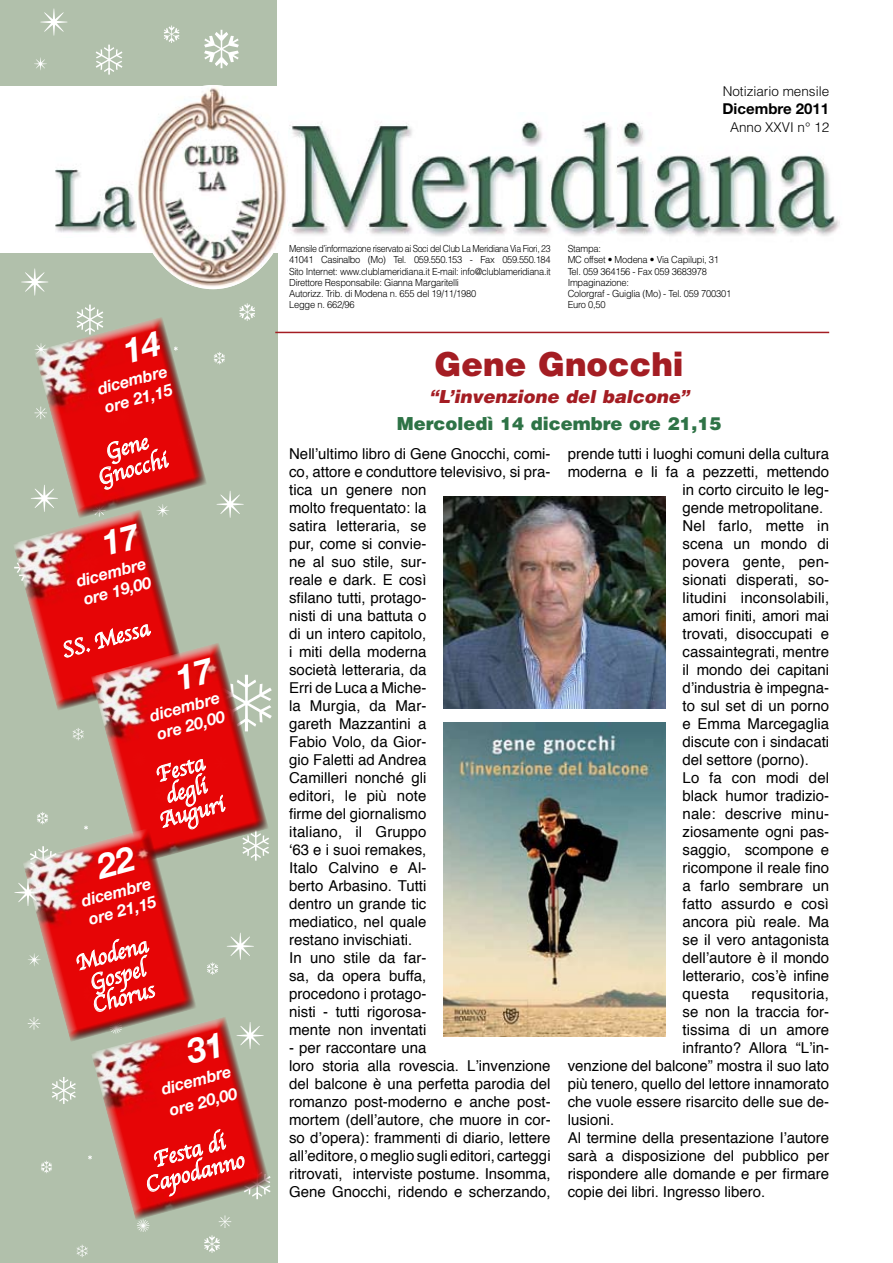
<style>
.page{position:relative;width:893px;height:1263px;background:#fff}
.page>*{position:absolute;margin:0;border:0;box-sizing:border-box;transform-origin:0 0}
.t1{font:900 33px "Helvetica";color:#a41d23}
.t2{font:22.5px/22.5px "Apple Chancery";color:#fff;text-align:center}
.t3{font:900 18px "Helvetica";color:#2e7346}
.t4{font:italic 900 18px "Helvetica";color:#a41d23}
.t5{font:italic 700 16.5px/19.5px "Helvetica Neue";color:#fff}
.t6{font:15px/18px "Helvetica";color:#000}
.t7{font:15px "Helvetica";letter-spacing:.02em;color:#000}
.t8{font:700 15px "Helvetica Neue";color:#000}
.t9{font:300 13.5px "Helvetica";color:#000}
.t10{font:300 9.75px/11.2px "Helvetica";letter-spacing:-.025em;color:#000;scale:.9 1}
.t11{font:300 9.75px/11.2px "Helvetica";letter-spacing:-.025em;color:#000;scale:.96 1}
</style>
<div class="page">
<div style="left:0;top:254px;width:277px;height:1009px;background:#b1c0ab"></div>
<div style="left:0;top:0;width:276px;height:85px;background:#b1c0ab"></div>
<hr style="left:275px;top:332px;width:554px;height:1px;background:#a41d23">
<img style="left:289px;top:122px;width:551px;height:115px">
<img style="left:55px;top:168px;width:79px;height:65px">
<img style="left:134px;top:85px;width:152px;height:204px">
<svg style="left:21px;top:268px;width:27px;height:28px"></svg>
<svg style="left:34px;top:57px;width:13px;height:13px"></svg>
<svg style="left:40px;top:9px;width:27px;height:27px"></svg>
<svg style="left:96px;top:45px;width:26px;height:30px"></svg>
<svg style="left:164px;top:26px;width:16px;height:17px"></svg>
<svg style="left:204px;top:30px;width:35px;height:38px"></svg>
<img style="left:443px;top:496px;width:223px;height:213px">
<img style="left:443px;top:723px;width:223px;height:314px">
<svg style="left:14px;top:303px;width:258px;height:954px"></svg>
<p class="t9" style="left:723px;top:82px;width:108px">Notiziario mensile</p>
<p class="t8" style="left:722px;top:99px;width:108px">Dicembre 2011</p>
<p class="t9" style="left:730px;top:118px;width:101px">Anno XXVI n° 12</p>
<p class="t5" style="left:95px;top:379px;width:73px;rotate:-15deg">dicembre ore 21,15</p>
<h2 class="t2" style="left:90px;top:445px;width:72px;rotate:-15deg">Gene<br>Gnocchi</h2>
<p class="t5" style="left:74px;top:572px;width:73px;rotate:-15deg">dicembre ore 19,00</p>
<h2 class="t2" style="left:59px;top:640px;width:91px;rotate:-15deg">SS. Messa</h2>
<p class="t5" style="left:147px;top:706px;width:73px;rotate:-15deg">dicembre ore 20,00</p>
<h2 class="t2" style="left:146px;top:766px;width:67px;rotate:-15deg">Festa degli<br>Auguri</h2>
<p class="t5" style="left:79px;top:891px;width:73px;rotate:-15deg">dicembre ore 21,15</p>
<h2 class="t2" style="left:73px;top:952px;width:75px;text-align:left;rotate:-15deg">Modena<br>Gospel<br>Chorus</h2>
<p class="t5" style="left:159px;top:1078px;width:73px;line-height:22.5px;rotate:-15deg">dicembre ore 20,00</p>
<h2 class="t2" style="left:137px;top:1153px;width:103px;rotate:-15deg">Festa di<br>Capodanno</h2>
<p class="t10" style="left:289px;top:243px;width:292px">Mensile d’informazione riservato ai Soci del Club La Meridiana Via Fiori, 23<br>41041 Casinalbo (Mo) Tel. 059.550.153 - Fax 059.550.184<br>Sito Internet: www.clublameridiana.it E-mail: info@clublameridiana.it Direttore Responsabile: Gianna Margaritelli<br>Autorizz. Trib. di Modena n. 655 del 19/11/1980<br>Legge n. 662/96</p>
<p class="t11" style="left:568px;top:243px;width:172px">Stampa:<br>MC offset • Modena • Via Capilupi, 31<br>Tel. 059 364156 - Fax 059 3683978<br>Impaginazione:<br>Colorgraf - Guiglia (Mo) - Tel. 059 700301<br>Euro 0,50</p>
<h1 class="t1" style="left:435px;top:342px;width:251px">Gene Gnocchi</h1>
<p class="t4" style="left:429px;top:384px;width:261px">“L’invenzione del balcone”</p>
<p class="t3" style="left:397px;top:411px;width:326px">Mercoledì 14 dicembre ore 21,15</p>
<p class="t6" style="left:289px;top:444px;width:263px">Nell’ultimo libro di Gene Gnocchi, comi&shy;co, attore e conduttore televisivo, si pra&shy;tica un genere non<br>molto frequentato: la<br>satira letteraria, se<br>pur, come si convie-<br>ne al suo stile, sur-<br>reale e dark. E così<br>sfilano tutti, protago-<br>nisti di una battuta o<br>di un intero capitolo,<br>i miti della moderna<br>società letteraria, da<br>Erri de Luca a Miche-<br>la Murgia, da Mar-<br>gareth Mazzantini a<br>Fabio Volo, da Gior-<br>gio Faletti ad Andrea<br>Camilleri nonché gli<br>editori, le più note<br>firme del giornalismo<br>italiano, il Gruppo<br>‘63 e i suoi remakes,<br>Italo Calvino e Al-<br>berto Arbasino. Tutti<br>dentro un grande tic<br>mediatico, nel quale<br>restano invischiati.<br>In uno stile da far-<br>sa, da opera buffa,<br>procedono i protago-<br>nisti - tutti rigorosa-<br>mente non inventati</p>
<p class="t6" style="left:289px;top:1038px;width:263px">- per raccontare una<br>loro storia alla rovescia. L’invenzione del balcone è una perfetta parodia del romanzo post-moderno e anche post&shy;mortem (dell’autore, che muore in cor&shy;so d’opera): frammenti di diario, lettere all’editore, o meglio sugli editori, carteggi ritrovati, interviste postume. Insomma, Gene Gnocchi, ridendo e scherzando,</p>
<p class="t6" style="left:568px;top:444px;width:263px">prende tutti i luoghi comuni della cultura</p>
<p class="t6" style="left:568px;top:462px;width:263px">moderna e li fa a pezzetti, mettendo</p>
<p class="t6" style="left:683px;top:480px;width:148px">in corto circuito le leg-</p>
<p class="t6" style="left:683px;top:498px;width:142px">gende metropolitane.</p>
<p class="t6" style="left:683px;top:516px;width:148px">Nel farlo, mette in</p>
<p class="t6" style="left:683px;top:534px;width:148px">scena un mondo di</p>
<p class="t6" style="left:683px;top:552px;width:148px">povera gente, pen-</p>
<p class="t6" style="left:683px;top:570px;width:148px">sionati disperati, so-</p>
<p class="t6" style="left:683px;top:588px;width:148px">litudini inconsolabili,</p>
<p class="t6" style="left:683px;top:606px;width:148px">amori finiti, amori mai</p>
<p class="t6" style="left:683px;top:624px;width:148px">trovati, disoccupati e</p>
<p class="t6" style="left:683px;top:642px;width:148px">cassaintegrati, mentre</p>
<p class="t6" style="left:683px;top:660px;width:148px">il mondo dei capitani</p>
<p class="t6" style="left:683px;top:678px;width:148px">d’industria è impegna-</p>
<p class="t6" style="left:683px;top:696px;width:148px">to sul set di un porno</p>
<p class="t6" style="left:683px;top:714px;width:148px">e Emma Marcegaglia</p>
<p class="t6" style="left:683px;top:732px;width:148px">discute con i sindacati</p>
<p class="t6" style="left:683px;top:750px;width:128px">del settore (porno).</p>
<p class="t6" style="left:683px;top:768px;width:148px">Lo fa con modi del</p>
<p class="t6" style="left:683px;top:786px;width:148px">black humor tradizio-</p>
<p class="t6" style="left:683px;top:804px;width:148px">nale: descrive minu-</p>
<p class="t6" style="left:683px;top:822px;width:148px">ziosamente ogni pas-</p>
<p class="t6" style="left:683px;top:840px;width:148px">saggio, scompone e</p>
<p class="t6" style="left:683px;top:858px;width:148px">ricompone il reale fino</p>
<p class="t6" style="left:683px;top:876px;width:148px">a farlo sembrare un</p>
<p class="t6" style="left:683px;top:894px;width:148px">fatto assurdo e così</p>
<p class="t6" style="left:683px;top:912px;width:148px">ancora più reale. Ma</p>
<p class="t6" style="left:683px;top:930px;width:148px">se il vero antagonista</p>
<p class="t6" style="left:683px;top:948px;width:148px">dell’autore è il mondo</p>
<p class="t6" style="left:683px;top:966px;width:148px">letterario, cos’è infine</p>
<p class="t6" style="left:683px;top:984px;width:48px">questa</p>
<p class="t7" style="left:751px;top:981px;width:79px">requsitoria,</p>
<p class="t6" style="left:683px;top:1002px;width:148px">se non la traccia for-</p>
<p class="t6" style="left:683px;top:1020px;width:148px">tissima di un amore</p>
<p class="t6" style="left:683px;top:1038px;width:148px">infranto? Allora “L’in-</p>
<p class="t6" style="left:568px;top:1056px;width:263px">venzione del balcone” mostra il suo lato</p>
<p class="t6" style="left:568px;top:1074px;width:263px">più tenero, quello del lettore innamorato</p>
<p class="t6" style="left:568px;top:1092px;width:263px">che vuole essere risarcito delle sue de-</p>
<p class="t6" style="left:568px;top:1110px;width:48px">lusioni.</p>
<p class="t6" style="left:568px;top:1128px;width:263px">Al termine della presentazione l’autore</p>
<p class="t6" style="left:568px;top:1146px;width:263px">sarà a disposizione del pubblico per</p>
<p class="t6" style="left:568px;top:1164px;width:263px">rispondere alle domande e per firmare</p>
<p class="t6" style="left:568px;top:1182px;width:199px">copie dei libri. Ingresso libero.</p>
</div>
